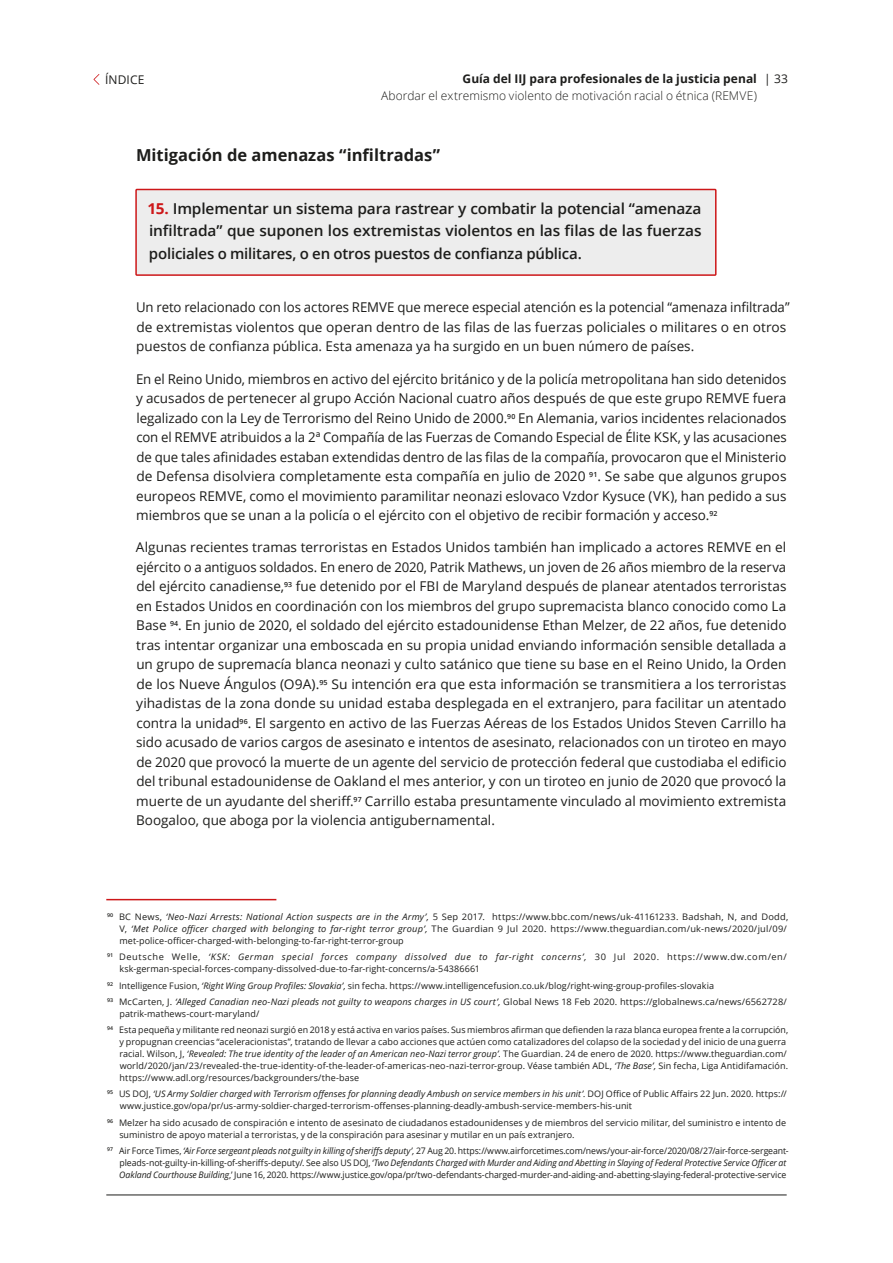
<style>
.page{position:relative;width:893px;height:1263px;background:#fff}
.page>*{position:absolute;margin:0;border:0;box-sizing:border-box;transform-origin:0 0}
._3_ENG_Subhead{font:700 16.5px "Open Sans";color:#1d1d1b}
.SHADED_Note{font:600 15px/22.5px "Open Sans";letter-spacing:-.015em;color:#1d1d1b;text-align:justify}
.A__BODY_COPY_2{font:13.5px/19.5px "Open Sans";color:#1d1d1b;text-align:justify}
.t1{font:300 12px/16.5px "Open Sans";letter-spacing:.005em;color:#1d1d1b}
.t2{font:12px "Open Sans";letter-spacing:.005em;color:#1d1d1b}
.ENG_Footnote{font:9px/12px "Open Sans";letter-spacing:.005em;color:#1d1d1b}
.s1{font-weight:700}
.s2{font-weight:400}
.s3{font-weight:700;color:#cd1719}
.s4{font-style:italic}
</style>
<div class="page">
<hr style="left:106px;top:1194px;width:681px;height:1px;background:#1d1d1b">
<div style="left:136px;top:189px;width:580px;height:86px;background:#ededed"></div>
<div style="left:135px;top:189px;width:581px;height:87px;border:2px solid #cd1719"></div>
<hr style="left:106px;top:899px;width:170px;height:1px;background:#cd1719">
<svg style="left:94px;top:74px;width:5px;height:11px"></svg>
<h3 class="t2" style="left:105px;top:71px;width:41px">ÍNDICE</h3>
<h3 class="t1" style="left:381px;top:70px;width:408px;text-indent:82px"><span class="s1">Guía del IIJ para profesionales de la justicia penal</span> <span class="s2">| 33<br></span>Abordar el extremismo violento de motivación racial o étnica (REMVE)</h3>
<p class="_3_ENG_Subhead" style="left:136px;top:144px;width:306px">Mitigación de amenazas “infiltradas”</p>
<p class="SHADED_Note" style="left:147px;top:197px;width:556px"><span class="s3">15.</span> Implementar un sistema para rastrear y combatir la potencial “amenaza infiltrada” que suponen los extremistas violentos en las filas de las fuerzas policiales o militares, o en otros puestos de confianza pública.</p>
<p class="A__BODY_COPY_2" style="left:136px;top:297px;width:655px;text-align:left">Un reto relacionado con los actores REMVE que merece especial atención es la potencial “amenaza infiltrada” de extremistas violentos que operan dentro de las filas de las fuerzas policiales o militares o en otros puestos de confianza pública. Esta amenaza ya ha surgido en un buen número de países.</p>
<p class="A__BODY_COPY_2" style="left:136px;top:368px;width:652px">En el Reino Unido, miembros en activo del ejército británico y de la policía metropolitana han sido detenidos y acusados de pertenecer al grupo Acción Nacional cuatro años después de que este grupo REMVE fuera legalizado con la Ley de Terrorismo del Reino Unido de 2000.<sup>90</sup> En Alemania, varios incidentes relacionados con el REMVE atribuidos a la 2ª Compañía de las Fuerzas de Comando Especial de Élite KSK, y las acusaciones de que tales afinidades estaban extendidas dentro de las filas de la compañía, provocaron que el Ministerio de Defensa disolviera completamente esta compañía en julio de 2020 <sup>91</sup>. Se sabe que algunos grupos europeos REMVE, como el movimiento paramilitar neonazi eslovaco Vzdor Kysuce (VK), han pedido a sus miembros que se unan a la policía o el ejército con el objetivo de recibir formación y acceso.<sup>92</sup></p>
<p class="A__BODY_COPY_2" style="left:136px;top:537px;width:652px">Algunas recientes tramas terroristas en Estados Unidos también han implicado a actores REMVE en el ejército o a antiguos soldados. En enero de 2020, Patrik Mathews, un joven de 26 años miembro de la reserva del ejército canadiense,<sup>93</sup> fue detenido por el FBI de Maryland después de planear atentados terroristas en Estados Unidos en coordinación con los miembros del grupo supremacista blanco conocido como La Base <sup>94</sup>. En junio de 2020, el soldado del ejército estadounidense Ethan Melzer, de 22 años, fue detenido tras intentar organizar una emboscada en su propia unidad enviando información sensible detallada a un grupo de supremacía blanca neonazi y culto satánico que tiene su base en el Reino Unido, la Orden de los Nueve Ángulos (O9A).<sup>95</sup> Su intención era que esta información se transmitiera a los terroristas yihadistas de la zona donde su unidad estaba desplegada en el extranjero, para facilitar un atentado contra la unidad<sup>96</sup>. El sargento en activo de las Fuerzas Aéreas de los Estados Unidos Steven Carrillo ha sido acusado de varios cargos de asesinato e intentos de asesinato, relacionados con un tiroteo en mayo de 2020 que provocó la muerte de un agente del servicio de protección federal que custodiaba el edificio del tribunal estadounidense de Oakland el mes anterior, y con un tiroteo en junio de 2020 que provocó la muerte de un ayudante del sheriff.<sup>97</sup> Carrillo estaba presuntamente vinculado al movimiento extremista Boogaloo, que aboga por la violencia antigubernamental.</p>
<p class="ENG_Footnote" style="left:119px;top:911px;width:670px;text-indent:-12px"><sup>90</sup> BC News, <span class="s4">‘Neo-Nazi Arrests: National Action suspects are in the Army’,</span> 5 Sep 2017. https://www.bbc.com/news/uk-41161233. Badshah, N, and Dodd,<br>V, <span class="s4">‘Met Police officer charged with belonging to far-right terror group’,</span> The Guardian 9 Jul 2020. https://www.theguardian.com/uk-news/2020/jul/09/ met-police-officer-charged-with-belonging-to-far-right-terror-group</p>
<p class="ENG_Footnote" style="left:120px;top:951px;width:669px;text-indent:-13px"><sup>91</sup> Deutsche Welle, <span class="s4">‘KSK: German special forces company dissolved due to far-right concerns’,</span> 30 Jul 2020. https://www.dw.com/en/ ksk-german-special-forces-company-dissolved-due-to-far-right-concerns/a-54386661</p>
<p class="ENG_Footnote" style="left:107px;top:979px;width:608px"><sup>92</sup> Intelligence Fusion, <span class="s4">‘Right Wing Group Profiles: Slovakia’,</span> sin fecha. https://www.intelligencefusion.co.uk/blog/right-wing-group-profiles-slovakia</p>
<p class="ENG_Footnote" style="left:119px;top:995px;width:669px;text-indent:-12px"><sup>93</sup> McCarten, J. <span class="s4">‘Alleged Canadian neo-Nazi pleads not guilty to weapons charges in US court’,</span> Global News 18 Feb 2020. https://globalnews.ca/news/6562728/ patrik-mathews-court-maryland/</p>
<p class="ENG_Footnote" style="left:119px;top:1024px;width:670px;text-indent:-12px"><sup>94</sup> Esta pequeña y militante red neonazi surgió en 2018 y está activa en varios países. Sus miembros afirman que defienden la raza blanca europea frente a la corrupción, y propugnan creencias “aceleracionistas”, tratando de llevar a cabo acciones que actúen como catalizadores del colapso de la sociedad y del inicio de una guerra racial. Wilson, J, <span class="s4">‘Revealed: The true identity of the leader of an American neo-Nazi terror group’.</span> The Guardian. 24 de enero de 2020. https://www.theguardian.com/ world/2020/jan/23/revealed-the-true-identity-of-the-leader-of-americas-neo-nazi-terror-group. Véase también ADL, <span class="s4">‘The Base’,</span> Sin fecha, Liga Antidifamación. https://www.adl.org/resources/backgrounders/the-base</p>
<p class="ENG_Footnote" style="left:120px;top:1088px;width:669px;text-indent:-13px"><sup>95</sup> US DOJ, <span class="s4">‘US Army Soldier charged with Terrorism offenses for planning deadly Ambush on service members in his unit’.</span> DOJ Office of Public Affairs 22 Jun. 2020. https:// www.justice.gov/opa/pr/us-army-soldier-charged-terrorism-offenses-planning-deadly-ambush-service-members-his-unit</p>
<p class="ENG_Footnote" style="left:119px;top:1116px;width:668px;text-indent:-12px"><sup>96</sup> Melzer ha sido acusado de conspiración e intento de asesinato de ciudadanos estadounidenses y de miembros del servicio militar, del suministro e intento de suministro de apoyo material a terroristas, y de la conspiración para asesinar y mutilar en un país extranjero.</p>
<p class="ENG_Footnote" style="left:119px;top:1144px;width:671px;text-indent:-12px"><sup>97</sup> Air Force Times, <span class="s4">‘Air Force sergeant pleads not guilty in killing of sheriffs deputy’,</span> 27 Aug 20. https://www.airforcetimes.com/news/your-air-force/2020/08/27/air-force-sergeant&shy;pleads-not-guilty-in-killing-of-sheriffs-deputy/. See also US DOJ, ‘<span class="s4">Two Defendants Charged with Murder and Aiding and Abetting in Slaying of Federal Protective Service Officer at<br>Oakland Courthouse Building</span>,’ June 16, 2020. https://www.justice.gov/opa/pr/two-defendants-charged-murder-and-aiding-and-abetting-slaying-federal-protective-service</p>
</div>
